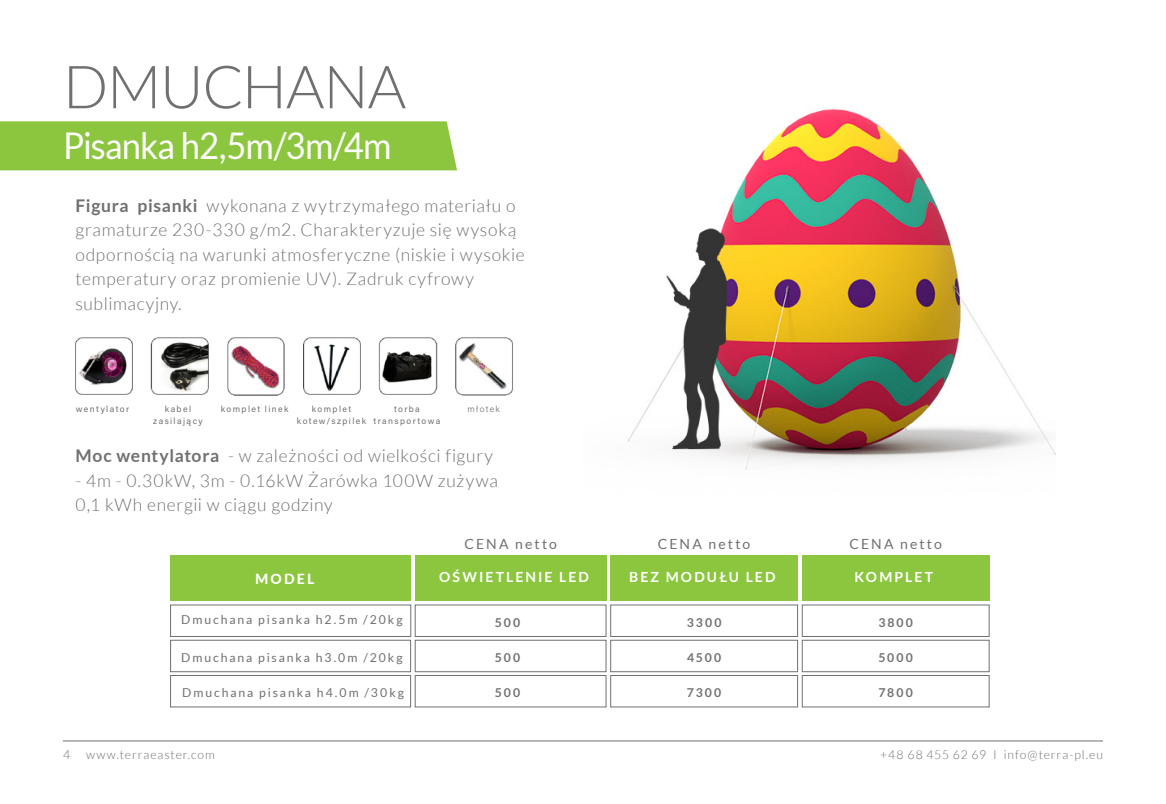
<style>
.page{position:relative;width:1166px;height:804px;background:#fff}
.page>*{position:absolute;margin:0;border:0;box-sizing:border-box;transform-origin:0 0}
.t1{font:300 59.5px "Lato";letter-spacing:-.02em;color:#707070}
.t2{font:36.75px "Lato";letter-spacing:-.025em;color:#fff;scale:.94 1}
.t3{font:300 17.5px/24.5px "Lato";letter-spacing:.04em;color:#707070}
.t4{font:700 14px "Lato";letter-spacing:.15em;color:#fff}
.t5{font:14px "Lato";letter-spacing:.145em;color:#707070}
.t6{font:800 14px "Lato";letter-spacing:.155em;color:#fff}
.t7{font:300 12.42px "Lato";color:#707070}
.t8{font:12.25px "Lato";letter-spacing:.155em;color:#707070}
.t9{font:300 12.25px "Lato";letter-spacing:.07em;color:#707070}
.t10{font:700 12.25px "Lato";letter-spacing:.17em;color:#707070}
.t11{font:8.75px/12.2px "Acumin Pro";letter-spacing:.16em;color:#707070;text-align:center}
.t12{font:300 8.75px "Acumin Pro";letter-spacing:.16em;color:#707070}
.s1{font-weight:700}
</style>
<div class="page">
<div style="left:0;top:121px;width:457px;height:49px;background:#8bc63e"></div>
<hr style="left:63px;top:740px;width:1040px;height:1px;background:#707070">
<img style="left:627px;top:109px;width:428px;height:361px">
<div style="left:170px;top:555px;width:241px;height:46px;background:#8bc63e"></div>
<div style="left:415px;top:555px;width:191px;height:46px;background:#8bc63e"></div>
<div style="left:610px;top:555px;width:188px;height:46px;background:#8bc63e"></div>
<div style="left:802px;top:555px;width:187px;height:46px;background:#8bc63e"></div>
<div style="left:415px;top:640px;width:191px;height:32px;border:1px solid #707070"></div>
<div style="left:610px;top:640px;width:188px;height:32px;border:1px solid #707070"></div>
<div style="left:802px;top:640px;width:187px;height:32px;border:1px solid #707070"></div>
<div style="left:415px;top:675px;width:191px;height:32px;border:1px solid #707070"></div>
<div style="left:610px;top:675px;width:188px;height:32px;border:1px solid #707070"></div>
<div style="left:802px;top:675px;width:187px;height:32px;border:1px solid #707070"></div>
<div style="left:170px;top:640px;width:241px;height:32px;border:1px solid #707070"></div>
<div style="left:170px;top:675px;width:241px;height:32px;border:1px solid #707070"></div>
<img style="left:75px;top:337px;width:438px;height:59px">
<p class="t1" style="left:63px;top:55px;width:344px">DMUCHANA</p>
<p class="t2" style="left:63px;top:125px;width:351px">Pisanka h2,5m/3m/4m</p>
<p class="t3" style="left:75px;top:193px;width:451px"><span class="s1">Figura pisanki</span> wykonana z wytrzymałego materiału o gramaturze 230-330 g/m2. Charakteryzuje się wysoką odpornością na warunki atmosferyczne (niskie i wysokie temperatury oraz promienie UV). Zadruk cyfrowy sublimacyjny.</p>
<p class="t11" style="left:76px;top:402px;width:55px">wentylator</p>
<p class="t11" style="left:221px;top:402px;width:69px">komplet linek</p>
<p class="t11" style="left:312px;top:402px;width:41px">komplet</p>
<p class="t12" style="left:467px;top:403px;width:34px">młotek</p>
<p class="t11" style="left:297px;top:414px;width:71px">kotew/szpilek</p>
<p class="t11" style="left:153px;top:402px;width:51px">kabel zasilający</p>
<p class="t11" style="left:373px;top:402px;width:68px">torba transportowa</p>
<p class="t3" style="left:75px;top:443px;width:419px"><span class="s1">Moc wentylatora</span> - w zależności od wielkości figury</p>
<p class="t3" style="left:75px;top:468px;width:424px">- 4m - 0.30kW, 3m - 0.16kW Żarówka 100W zużywa<br>0,1 kWh energii w ciągu godziny</p>
<p class="t6" style="left:255px;top:568px;width:61px">MODEL</p>
<p class="t8" style="left:181px;top:612px;width:223px">Dmuchana pisanka h2.5m /20kg</p>
<p class="t8" style="left:181px;top:651px;width:223px">Dmuchana pisanka h3.0m /20kg</p>
<p class="t8" style="left:182px;top:685px;width:223px">Dmuchana pisanka h4.0m /30kg</p>
<p class="t7" style="left:63px;top:748px;width:9px">4</p>
<p class="t9" style="left:86px;top:748px;width:130px">www.terraeaster.com</p>
<p class="t5" style="left:464px;top:536px;width:94px">CENA netto</p>
<p class="t5" style="left:658px;top:536px;width:94px">CENA netto</p>
<p class="t5" style="left:849px;top:536px;width:94px">CENA netto</p>
<p class="t4" style="left:439px;top:569px;width:151px">OŚWIETLENIE LED</p>
<p class="t4" style="left:629px;top:569px;width:148px">BEZ MODUŁU LED</p>
<p class="t4" style="left:854px;top:569px;width:80px">KOMPLET</p>
<p class="t10" style="left:495px;top:615px;width:27px">500</p>
<p class="t10" style="left:495px;top:650px;width:27px">500</p>
<p class="t10" style="left:495px;top:685px;width:27px">500</p>
<p class="t10" style="left:687px;top:615px;width:36px">3300</p>
<p class="t10" style="left:687px;top:650px;width:36px">4500</p>
<p class="t10" style="left:687px;top:685px;width:36px">7300</p>
<p class="t10" style="left:878px;top:615px;width:36px">3800</p>
<p class="t10" style="left:878px;top:650px;width:36px">5000</p>
<p class="t10" style="left:878px;top:685px;width:36px">7800</p>
<p class="t9" style="left:880px;top:748px;width:224px">+48 68 455 62 69 I info@terra-pl.eu</p>
</div>
